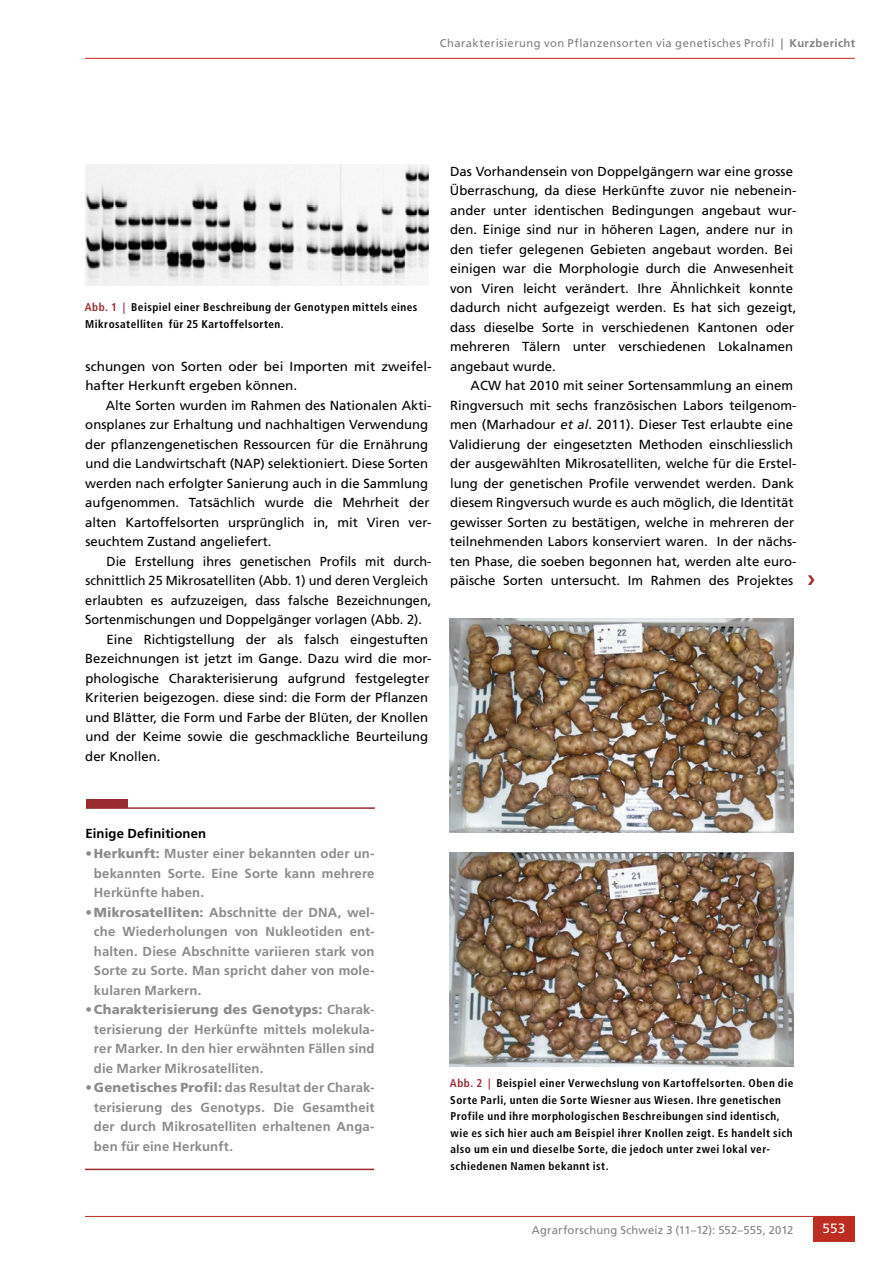
<style>
.page{position:relative;width:893px;height:1263px;background:#fff}
.page>*{position:absolute;margin:0;border:0;box-sizing:border-box;transform-origin:0 0}
.t1{font:13.5px "Frutiger LT Std";color:#fff}
.t2{font:13.2px/19.5px "Frutiger LT Std";color:#000}
.t3{font:700 13.2px/19.5px "Frutiger LT Std";letter-spacing:.01em;color:#8b8b8b;text-align:justify}
.t4{font:700 13.2px "Frutiger LT Std";letter-spacing:.01em;color:#000}
.t5{font:700 condensed 11.25px/16.5px "Frutiger LT Std";letter-spacing:.04em;color:#000}
.t6{font:11.25px "Frutiger LT Std";letter-spacing:.035em;color:#808080}
.t7{font:11.25px "Frutiger LT Std";letter-spacing:.015em;color:#808080}
.s1{font-weight:700}
.s2{color:#9a2b2f}
.s3{font-style:italic}
.s4{font-weight:900}
</style>
<div class="page">
<hr style="left:85px;top:58px;width:770px;height:1px;background:#bd2d21">
<hr style="left:85px;top:1216px;width:770px;height:1px;background:#bd2d21">
<div style="left:813px;top:1216px;width:42px;height:26px;background:#bd2d21"></div>
<img style="left:85px;top:164px;width:344px;height:122px">
<img style="left:450px;top:852px;width:343px;height:215px">
<img style="left:450px;top:618px;width:343px;height:215px">
<hr style="left:85px;top:1169px;width:289px;height:1px;background:#9a2b2f">
<hr style="left:86px;top:807px;width:289px;height:2px;background:#9a2b2f">
<div style="left:86px;top:800px;width:41px;height:8px;background:#9a2b2f"></div>
<p class="t6" style="left:440px;top:36px;width:417px">Charakterisierung von Pflanzensorten via genetisches Profil <span class="s1">| Kurzbericht</span></p>
<p class="t5" style="left:85px;top:299px;width:334px"><span class="s2">Abb. 1 |</span> Beispiel einer Beschreibung der Genotypen mittels eines<br>Mikrosatelliten für 25 Kartoffelsorten.</p>
<p class="t2" style="left:85px;top:356px;width:348px">schungen von Sorten oder bei Importen mit zweifel&shy;hafter Herkunft ergeben können.</p>
<p class="t2" style="left:85px;top:395px;width:348px;text-indent:21px">Alte Sorten wurden im Rahmen des Nationalen Akti&shy;onsplanes zur Erhaltung und nachhaltigen Verwendung der pflanzengenetischen Ressourcen für die Ernährung und die Landwirtschaft (NAP) selektioniert. Diese Sorten werden nach erfolgter Sanierung auch in die Sammlung aufgenommen. Tatsächlich wurde die Mehrheit der alten Kartoffelsorten ursprünglich in, mit Viren ver&shy;seuchtem Zustand angeliefert.</p>
<p class="t2" style="left:107px;top:551px;width:326px">Die Erstellung ihres genetischen Profils mit durch-</p>
<p class="t2" style="left:85px;top:571px;width:344px">schnittlich 25 Mikrosatelliten (Abb. 1) und deren Vergleich</p>
<p class="t2" style="left:85px;top:590px;width:347px">erlaubten es aufzuzeigen, dass falsche Bezeichnungen,</p>
<p class="t2" style="left:85px;top:610px;width:338px">Sortenmischungen und Doppelgänger vorlagen (Abb. 2).</p>
<p class="t2" style="left:106px;top:629px;width:323px">Eine Richtigstellung der als falsch eingestuften</p>
<p class="t2" style="left:85px;top:649px;width:348px">Bezeichnungen ist jetzt im Gange. Dazu wird die mor-</p>
<p class="t2" style="left:85px;top:668px;width:346px">phologische Charakterisierung aufgrund festgelegter</p>
<p class="t2" style="left:85px;top:688px;width:345px">Kriterien beigezogen. diese sind: die Form der Pflanzen</p>
<p class="t2" style="left:85px;top:707px;width:344px">und Blätter, die Form und Farbe der Blüten, der Knollen</p>
<p class="t2" style="left:85px;top:727px;width:344px">und der Keime sowie die geschmackliche Beurteilung</p>
<p class="t2" style="left:85px;top:746px;width:77px">der Knollen.</p>
<p class="t2" style="left:450px;top:161px;width:348px">Das Vorhandensein von Doppelgängern war eine grosse Überraschung, da diese Herkünfte zuvor nie nebenein&shy;ander unter identischen Bedingungen angebaut wur&shy;den. Einige sind nur in höheren Lagen, andere nur in den tiefer gelegenen Gebieten angebaut worden. Bei einigen war die Morphologie durch die Anwesenheit von Viren leicht verändert. Ihre Ähnlichkeit konnte dadurch nicht aufgezeigt werden. Es hat sich gezeigt, dass dieselbe Sorte in verschiedenen Kantonen oder mehreren Tälern unter verschiedenen Lokalnamen angebaut wurde.</p>
<p class="t2" style="left:450px;top:376px;width:348px;text-indent:21px">ACW hat 2010 mit seiner Sortensammlung an einem Ringversuch mit sechs französischen Labors teilgenom&shy;men (Marhadour <span class="s3">et al</span>. 2011). Dieser Test erlaubte eine Validierung der eingesetzten Methoden einschliesslich der ausgewählten Mikrosatelliten, welche für die Erstel&shy;lung der genetischen Profile verwendet werden. Dank diesem Ringversuch wurde es auch möglich, die Identität gewisser Sorten zu bestätigen, welche in mehreren der teilnehmenden Labors konserviert waren. In der nächs&shy;ten Phase, die soeben begonnen hat, werden alte euro&shy;päische Sorten untersucht. Im Rahmen des Projektes</p>
<p class="t4" style="left:85px;top:826px;width:122px">Einige Definitionen</p>
<p class="t3" style="left:94px;top:844px;width:282px;text-indent:-9px"><span class="s4">• Herkunft:</span> Muster einer bekannten oder un&shy;bekannten Sorte. Eine Sorte kann mehrere Herkünfte haben.</p>
<p class="t3" style="left:94px;top:902px;width:282px;text-indent:-9px"><span class="s4">•Mikrosatelliten:</span> Abschnitte der DNA, wel&shy;che Wiederholungen von Nukleotiden ent&shy;halten. Diese Abschnitte variieren stark von Sorte zu Sorte. Man spricht daher von mole&shy;kularen Markern.</p>
<p class="t3" style="left:94px;top:1000px;width:282px;text-indent:-9px"><span class="s4">•Charakterisierung des Genotyps:</span> Charak&shy;terisierung der Herkünfte mittels molekula&shy;rer Marker. In den hier erwähnten Fällen sind die Marker Mikrosatelliten.</p>
<p class="t3" style="left:94px;top:1078px;width:282px;text-indent:-9px"><span class="s4">•Genetisches Profil:</span> das Resultat der Charak&shy;terisierung des Genotyps. Die Gesamtheit der durch Mikrosatelliten erhaltenen Anga&shy;ben für eine Herkunft.</p>
<p class="t5" style="left:450px;top:1075px;width:345px"><span class="s2">Abb. 2 |</span> Beispiel einer Verwechslung von Kartoffelsorten. Oben die Sorte Parli, unten die Sorte Wiesner aus Wiesen. Ihre genetischen Profile und ihre morphologischen Beschreibungen sind identisch, wie es sich hier auch am Beispiel ihrer Knollen zeigt. Es handelt sich also um ein und dieselbe Sorte, die jedoch unter zwei lokal ver&shy;schiedenen Namen bekannt ist.</p>
<p class="t7" style="left:532px;top:1223px;width:263px">Agrarforschung Schweiz 3 (11–12): 552–555, 2012</p>
<p class="t1" style="left:823px;top:1221px;width:24px">553</p>
</div>
